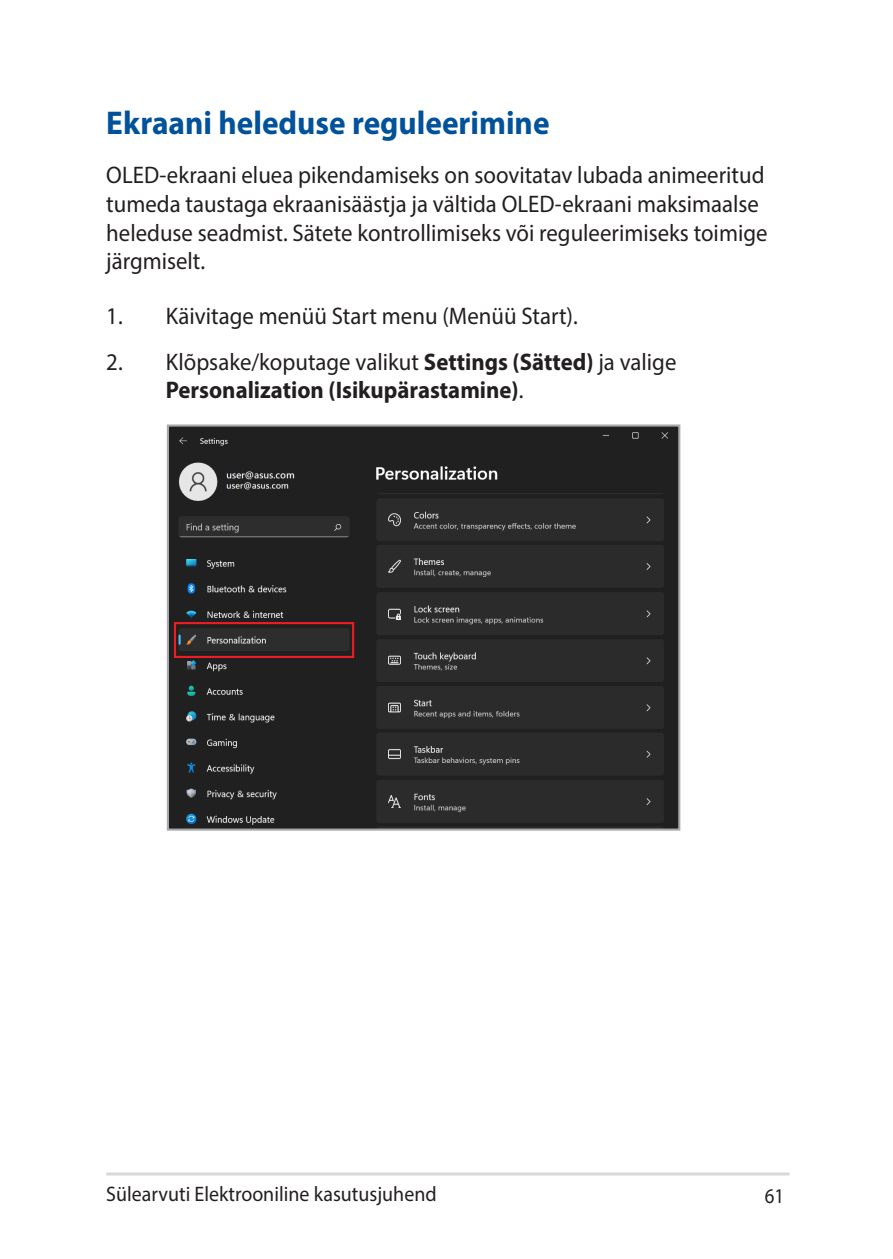
<style>
.page{position:relative;width:893px;height:1259px;background:#fff}
.page>*{position:absolute;margin:0;border:0;box-sizing:border-box;transform-origin:0 0}
.t1{font:700 33px "Myriad Pro";color:#01529a;scale:.95 1}
.t2{font:24px/28.8px "Myriad Pro";color:#231f20;scale:.95 1}
.t3{font:700 24px/28.8px "Myriad Pro";color:#231f20;scale:.95 1}
.t4{font:21px "Myriad Pro";color:#231f20;scale:.95 1}
.t5{font:21px "Myriad Pro";color:#231f20;scale:.9 1}
.s1{font-weight:400}
</style>
<div class="page">
<hr style="left:106px;top:1172px;width:683px;height:3px;background:#d8d8d8">
<div style="left:170px;top:427px;width:507px;height:400px;background:#262626"></div>
<div style="left:167px;top:424px;width:513px;height:406px;border:2px solid #a8a9ad"></div>
<div style="left:174px;top:622px;width:180px;height:36px;border:2px solid #ee1d23"></div>
<h1 class="t1" style="left:106px;top:101px;width:468px">Ekraani heleduse reguleerimine</h1>
<p class="t2" style="left:106px;top:160px;width:697px">OLED-ekraani eluea pikendamiseks on soovitatav lubada animeeritud tumeda taustaga ekraanisäästja ja vältida OLED-ekraani maksimaalse heleduse seadmist. Sätete kontrollimiseks või reguleerimiseks toimige järgmiselt.</p>
<p class="t2" style="left:106px;top:301px;width:498px">1. Käivitage menüü Start menu (Menüü Start).</p>
<p class="t3" style="left:166px;top:346px;width:539px;text-indent:-60px"><span class="s1">2. Klõpsake/koputage valikut</span> Settings (Sätted) <span class="s1">ja valige<br></span>Personalization (Isikupärastamine)<span class="s1">.</span></p>
<p class="t4" style="left:106px;top:1180px;width:349px">Sülearvuti Elektrooniline kasutusjuhend</p>
<p class="t5" style="left:765px;top:1182px;width:23px">61</p>
</div>
